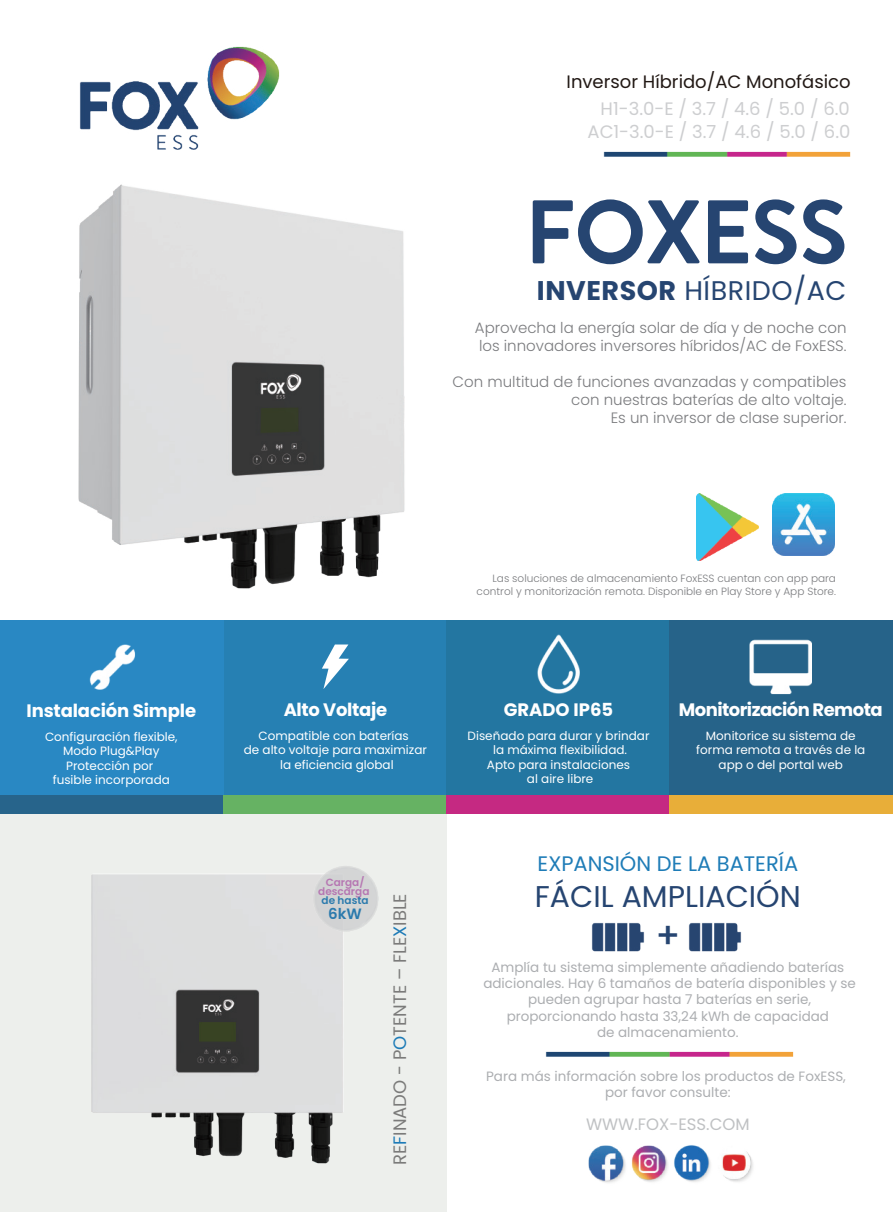
<style>
.page{position:relative;width:893px;height:1212px;background:#fff}
.page>*{position:absolute;margin:0;border:0;box-sizing:border-box;transform-origin:0 0}
.t1{font:700 90px "Brandon Text";letter-spacing:-.015em;color:#264571}
.t2{font:500 36px "Poppins";color:#264571}
.t3{font:30px "Poppins";color:#264571}
.t4{font:27px "Poppins";letter-spacing:.02em;color:#264571}
.t5{font:21px "Poppins";color:#1e7cb7}
.t6{font:18px/23.7px "Poppins";color:#cdced0;text-align:right}
.t7{font:700 18px "Poppins";letter-spacing:-.02em;color:#fff}
.t8{font:18px "Poppins";color:#211814}
.t9{font:18px "Poppins";color:#7b7b7a}
.t10{font:700 18px "Poppins";color:#fff}
.t11{font:16.5px "Poppins";color:#bfc1c3}
.t12{font:300 15px/18px "Poppins";color:#7a7b7e}
.t13{font:600 15px "Poppins";color:#2b7aad}
.t14{font:13.5px/16.2px "Poppins";color:#acaeb1;text-align:center}
.t15{font:12px/14.4px "Poppins";color:#fff;text-align:center}
.t16{font:300 10.5px/12.6px "Poppins";color:#7a7b7e;text-align:right}
.t17{font:600 10.5px/9.4px "Poppins";color:#b677b2;text-align:center}
.t18{font:600 10.5px "Poppins";color:#2b7aad}
.s1{font-weight:700}
.s2{color:#1d7bb7}
</style>
<div class="page">
<div style="left:0;top:814px;width:446px;height:398px;background:#edefec"></div>
<img style="left:603px;top:151px;width:248px;height:6px">
<img style="left:591px;top:922px;width:151px;height:30px">
<img style="left:545px;top:1051px;width:249px;height:6px">
<img style="left:696px;top:494px;width:62px;height:66px">
<img style="left:772px;top:494px;width:62px;height:62px">
<img style="left:91px;top:874px;width:252px;height:290px">
<img style="left:297px;top:866px;width:82px;height:82px">
<img style="left:78px;top:184px;width:327px;height:405px">
<img style="left:588px;top:1145px;width:165px;height:38px">
<div style="left:223px;top:620px;width:223px;height:175px;background:#2680b3"></div>
<div style="left:0;top:620px;width:223px;height:175px;background:#2988c3"></div>
<div style="left:446px;top:620px;width:224px;height:175px;background:#2376a1"></div>
<div style="left:670px;top:620px;width:223px;height:175px;background:#266389"></div>
<div style="left:0;top:795px;width:223px;height:19px;background:#27648b"></div>
<div style="left:223px;top:795px;width:223px;height:19px;background:#66b263"></div>
<div style="left:446px;top:795px;width:224px;height:19px;background:#c52982"></div>
<div style="left:670px;top:795px;width:223px;height:19px;background:#e8ae39"></div>
<img style="left:750px;top:639px;width:62px;height:56px">
<img style="left:537px;top:634px;width:43px;height:60px">
<img style="left:89px;top:644px;width:46px;height:46px">
<svg style="left:322px;top:644px;width:27px;height:45px"></svg>
<img style="left:80px;top:47px;width:199px;height:102px">
<h3 class="t8" style="left:567px;top:71px;width:286px">Inversor Híbrido/AC Monofásico</h3>
<h3 class="t6" style="left:587px;top:97px;width:264px">H1-3.0-E / 3.7 / 4.6 / 5.0 / 6.0<br>AC1-3.0-E / 3.7 / 4.6 / 5.0 / 6.0</h3>
<h1 class="t1" style="left:525px;top:169px;width:324px">FOXESS</h1>
<h3 class="t4" style="left:537px;top:275px;width:311px"><span class="s1">INVERSOR</span> HÍBRIDO/AC</h3>
<p class="t12" style="left:475px;top:319px;width:373px">Aprovecha la energía solar de día y de noche con los innovadores inversores híbridos/AC de FoxESS.</p>
<p class="t12" style="left:453px;top:373px;width:395px;text-align:right">Con multitud de funciones avanzadas y compatibles con nuestras baterías de alto voltaje.<br>Es un inversor de clase superior.</p>
<h3 class="t7" style="left:27px;top:700px;width:171px">Instalación Simple</h3>
<p class="t15" style="left:45px;top:729px;width:134px">Configuración flexible,<br>Modo Plug&amp;Play<br>Protección por<br>fusible incorporada</p>
<h3 class="t7" style="left:284px;top:699px;width:105px">Alto Voltaje</h3>
<p class="t15" style="left:244px;top:728px;width:185px">Compatible con baterías<br>de alto voltaje para maximizar la eficiencia global</p>
<p class="t17" style="left:318px;top:877px;width:53px">Carga/ descarga</p>
<p class="t18" style="left:322px;top:895px;width:49px">de hasta</p>
<p class="t13" style="left:328px;top:905px;width:35px">6kW</p>
<h3 class="t9" style="left:389px;top:1165px;width:273px;rotate:-90deg">RE<span class="s2">F</span>INADO - P<span class="s2">O</span>TENTE – FLE<span class="s2">X</span>IBLE</h3>
<p class="t16" style="left:477px;top:572px;width:361px">Las soluciones de almacenamiento FoxESS cuentan con app para control y monitorización remota. Disponible en Play Store y App Store.</p>
<h3 class="t10" style="left:504px;top:699px;width:111px">GRADO IP65</h3>
<h3 class="t7" style="left:679px;top:699px;width:205px">Monitorización Remota</h3>
<p class="t15" style="left:468px;top:728px;width:183px">Diseñado para durar y brindar la máxima flexibilidad.<br>Apto para instalaciones<br>al aire libre</p>
<p class="t15" style="left:696px;top:728px;width:171px">Monitorice su sistema de forma remota a través de la app o del portal web</p>
<h3 class="t5" style="left:538px;top:852px;width:262px">EXPANSIÓN DE LA BATERÍA</h3>
<h3 class="t3" style="left:535px;top:879px;width:268px">FÁCIL AMPLIACIÓN</h3>
<h2 class="t2" style="left:655px;top:914px;width:27px">+</h2>
<p class="t14" style="left:483px;top:959px;width:374px">Amplía tu sistema simplemente añadiendo baterías adicionales. Hay 6 tamaños de batería disponibles y se pueden agrupar hasta 7 baterías en serie, proporcionando hasta 33,24 kWh de capacidad<br>de almacenamiento.</p>
<p class="t14" style="left:486px;top:1068px;width:361px">Para más información sobre los productos de FoxESS, por favor consulte:</p>
<h3 class="t11" style="left:586px;top:1114px;width:165px">WWW.FOX-ESS.COM</h3>
</div>
